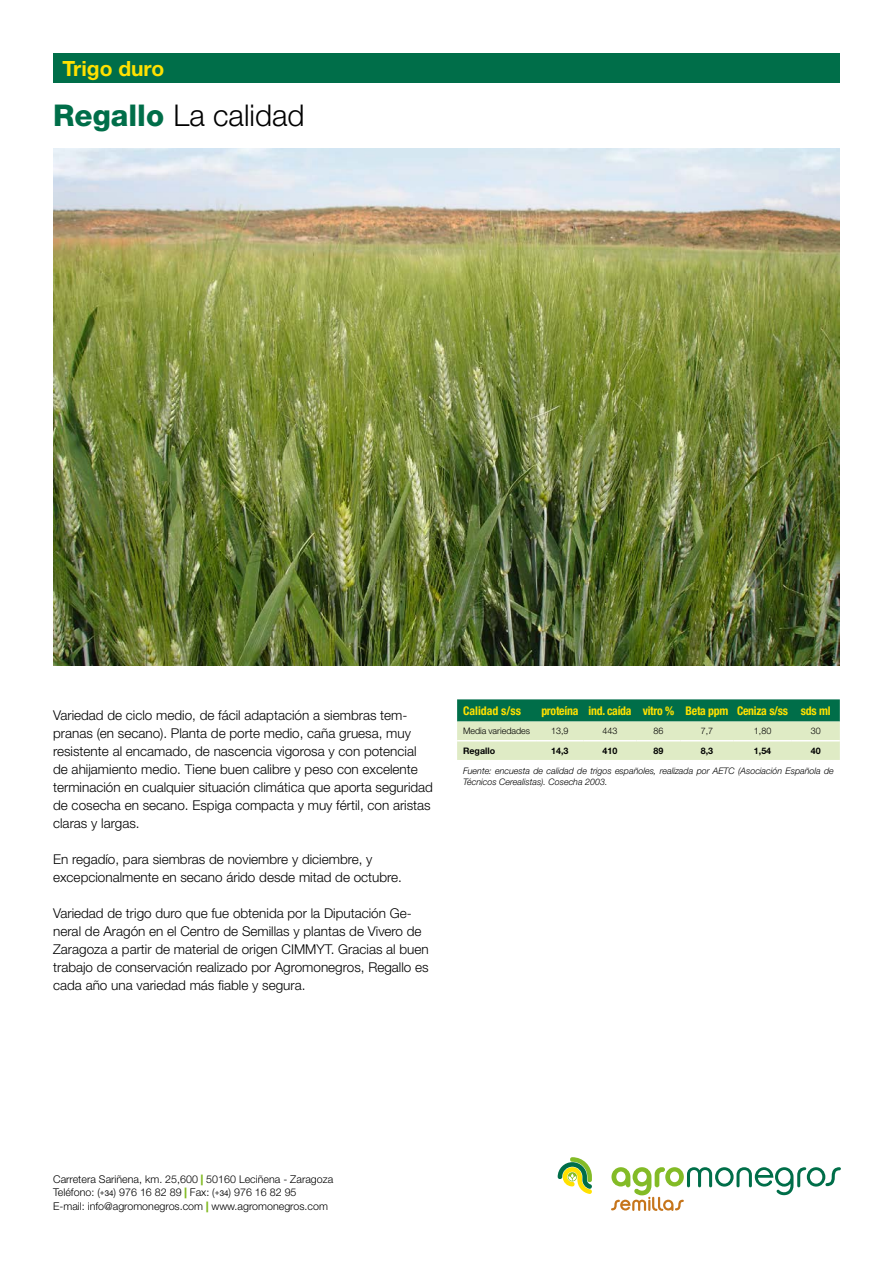
<style>
.page{position:relative;width:893px;height:1263px;background:#fff}
.page>*{position:absolute;margin:0;border:0;box-sizing:border-box;transform-origin:0 0}
.t1{font:300 30px "Helvetica Neue LT Std";color:#000}
.t2{font:700 21px "Helvetica Neue LT Std";color:#ffe100}
.t3{font:300 13.5px/18px "Helvetica Neue LT Std";color:#000}
.t4{font:700 condensed 12px "Helvetica Neue LT Std";letter-spacing:-.02em;color:#ffe100}
.t5{font:700 condensed 12px "Helvetica Neue LT Std";color:#ffe100}
.t6{font:300 10.65px/13.5px "Helvetica Neue LT Std";color:#000}
.t7{font:italic 300 9px/10.8px "Helvetica Neue LT Std";color:#000}
.t8{font:300 9px "Helvetica Neue LT Std";color:#000}
.t9{font:700 9px "Helvetica Neue LT Std";color:#000}
.s1{font-weight:800;color:#006e49}
.s2{font-weight:900;color:#83bb26}
.s3{font-weight:400;font-size:7.95px}
</style>
<div class="page">
<svg style="left:558px;top:1157px;width:34px;height:37px"></svg>
<svg style="left:611px;top:1167px;width:230px;height:44px"></svg>
<div style="left:53px;top:53px;width:787px;height:30px;background:#006e49"></div>
<svg style="left:457px;top:699px;width:383px;height:61px"></svg>
<hr style="left:457px;top:740px;width:79px;height:1px;background:#fff">
<hr style="left:536px;top:740px;width:48px;height:1px;background:#fff">
<hr style="left:584px;top:740px;width:52px;height:1px;background:#fff">
<hr style="left:636px;top:740px;width:45px;height:1px;background:#fff">
<hr style="left:681px;top:740px;width:52px;height:1px;background:#fff">
<hr style="left:733px;top:740px;width:59px;height:1px;background:#fff">
<hr style="left:792px;top:740px;width:48px;height:1px;background:#fff">
<img style="left:53px;top:148px;width:787px;height:517px">
<h2 class="t2" style="left:62px;top:55px;width:103px">Trigo duro</h2>
<h1 class="t1" style="left:53px;top:97px;width:253px"><span class="s1">Regallo</span> La calidad</h1>
<p class="t3" style="left:53px;top:706px;width:381px">Variedad de ciclo medio, de fácil adaptación a siembras tem&shy;pranas (en secano). Planta de porte medio, caña gruesa, muy resistente al encamado, de nascencia vigorosa y con potencial de ahijamiento medio. Tiene buen calibre y peso con excelente terminación en cualquier situación climática que aporta seguridad de cosecha en secano. Espiga compacta y muy fértil, con aristas claras y largas.</p>
<p class="t3" style="left:53px;top:850px;width:350px">En regadío, para siembras de noviembre y diciembre, y excepcionalmente en secano árido desde mitad de octubre.</p>
<p class="t3" style="left:53px;top:904px;width:377px">Variedad de trigo duro que fue obtenida por la Diputación Ge&shy;neral de Aragón en el Centro de Semillas y plantas de Vivero de Zaragoza a partir de material de origen CIMMYT. Gracias al buen trabajo de conservación realizado por Agromonegros, Regallo es cada año una variedad más fiable y segura.</p>
<p class="t5" style="left:463px;top:703px;width:60px">Calidad s/ss</p>
<p class="t4" style="left:541px;top:703px;width:291px">proteína ind. caída vitro % Beta ppm Ceniza s/ss sds ml</p>
<p class="t8" style="left:463px;top:726px;width:69px">Media variedades</p>
<p class="t8" style="left:551px;top:726px;width:19px">13,9</p>
<p class="t8" style="left:603px;top:726px;width:16px">443</p>
<p class="t8" style="left:654px;top:726px;width:11px">86</p>
<p class="t8" style="left:701px;top:726px;width:14px">7,7</p>
<p class="t8" style="left:754px;top:726px;width:19px">1,80</p>
<p class="t8" style="left:811px;top:726px;width:11px">30</p>
<p class="t9" style="left:463px;top:745px;width:34px">Regallo</p>
<p class="t9" style="left:551px;top:745px;width:19px">14,3</p>
<p class="t9" style="left:603px;top:745px;width:16px">410</p>
<p class="t9" style="left:654px;top:745px;width:11px">89</p>
<p class="t9" style="left:701px;top:745px;width:14px">8,3</p>
<p class="t9" style="left:754px;top:745px;width:19px">1,54</p>
<p class="t9" style="left:811px;top:745px;width:11px">40</p>
<p class="t7" style="left:463px;top:765px;width:372px">Fuente: encuesta de calidad de trigos españoles, realizada por AETC (Asociación Española de<br>Técnicos Cerealistas). Cosecha 2003.</p>
<p class="t6" style="left:53px;top:1172px;width:282px">Carretera Sariñena, km. 25,600 <span class="s2">|</span> 50160 Leciñena - Zaragoza<br>Teléfono: (<span class="s3">+34</span>) 976 16 82 89 <span class="s2">|</span> Fax: (<span class="s3">+34</span>) 976 16 82 95<br>E-mail: info@agromonegros.com <span class="s2">|</span> www.agromonegros.com</p>
</div>
